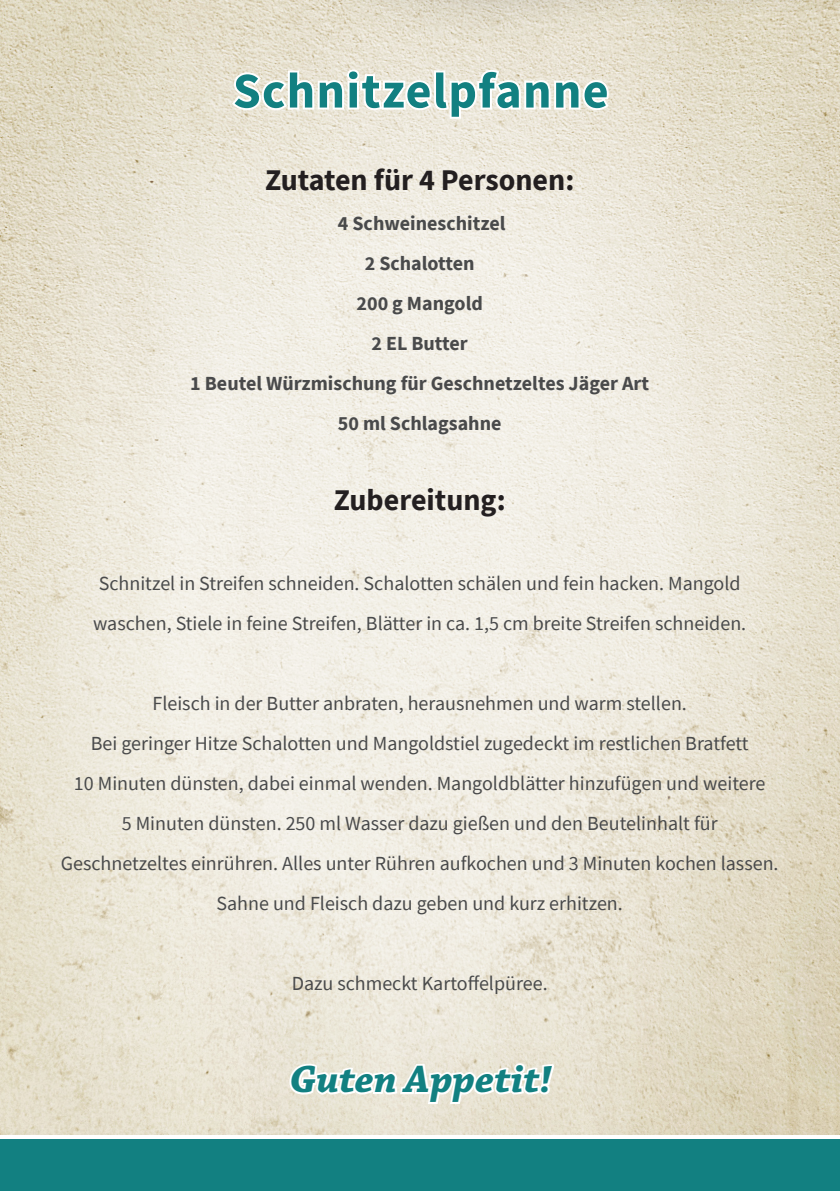
<style>
.page{position:relative;width:840px;height:1191px;background:#fff}
.page>*{position:absolute;margin:0;border:0;box-sizing:border-box;transform-origin:0 0}
.t1{font:700 50px "Source Sans Pro";letter-spacing:.025em;color:#128081}
.t2{font:italic 700 40px "Chaparral Pro";letter-spacing:.005em;color:#128081}
.t3{font:700 30px "Source Sans Pro";color:#231f20}
.t4{font:20px/40px "Source Sans Pro";color:#494a4b}
.t5{font:700 20px "Source Sans Pro";color:#494a4b}
</style>
<div class="page">
<img style="left:0;top:0;width:839px;height:1135px">
<div style="left:0;top:1139px;width:839px;height:52px;background:#128081"></div>
<svg style="left:229px;top:66px;width:382px;height:55px"></svg>
<svg style="left:287px;top:1025px;width:269px;height:106px"></svg>
<p class="t1" style="left:233px;top:57px;width:377px">Schnitzelpfanne</p>
<p class="t3" style="left:265px;top:159px;width:310px">Zutaten für 4 Personen:</p>
<p class="t5" style="left:338px;top:210px;width:169px">4 Schweineschitzel</p>
<p class="t5" style="left:364px;top:250px;width:111px">2 Schalotten</p>
<p class="t5" style="left:356px;top:290px;width:128px">200 g Mangold</p>
<p class="t5" style="left:371px;top:330px;width:98px">2 EL Butter</p>
<p class="t5" style="left:190px;top:370px;width:460px">1 Beutel Würzmischung für Geschnetzeltes Jäger Art</p>
<p class="t5" style="left:338px;top:410px;width:165px">50 ml Schlagsahne</p>
<p class="t3" style="left:333px;top:479px;width:173px">Zubereitung:</p>
<p class="t4" style="left:93px;top:563px;width:654px">Schnitzel in Streifen schneiden. Schalotten schälen und fein hacken. Mangold waschen, Stiele in feine Streifen, Blätter in ca. 1,5 cm breite Streifen schneiden.</p>
<p class="t4" style="left:152px;top:683px;width:535px">Fleisch in der Butter anbraten, herausnehmen und warm stellen.</p>
<p class="t4" style="left:91px;top:723px;width:659px">Bei geringer Hitze Schalotten und Mangoldstiel zugedeckt im restlichen Bratfett</p>
<p class="t4" style="left:74px;top:763px;width:692px">10 Minuten dünsten, dabei einmal wenden. Mangoldblätter hinzufügen und weitere</p>
<p class="t4" style="left:61px;top:803px;width:719px;text-align:center">5 Minuten dünsten. 250 ml Wasser dazu gießen und den Beutelinhalt für<br>Geschnetzeltes einrühren. Alles unter Rühren aufkochen und 3 Minuten kochen lassen.<br>Sahne und Fleisch dazu geben und kurz erhitzen.</p>
<p class="t4" style="left:291px;top:963px;width:257px">Dazu schmeckt Kartoffelpüree.</p>
<p class="t2" style="left:289px;top:1056px;width:263px">Guten Appetit!</p>
</div>
